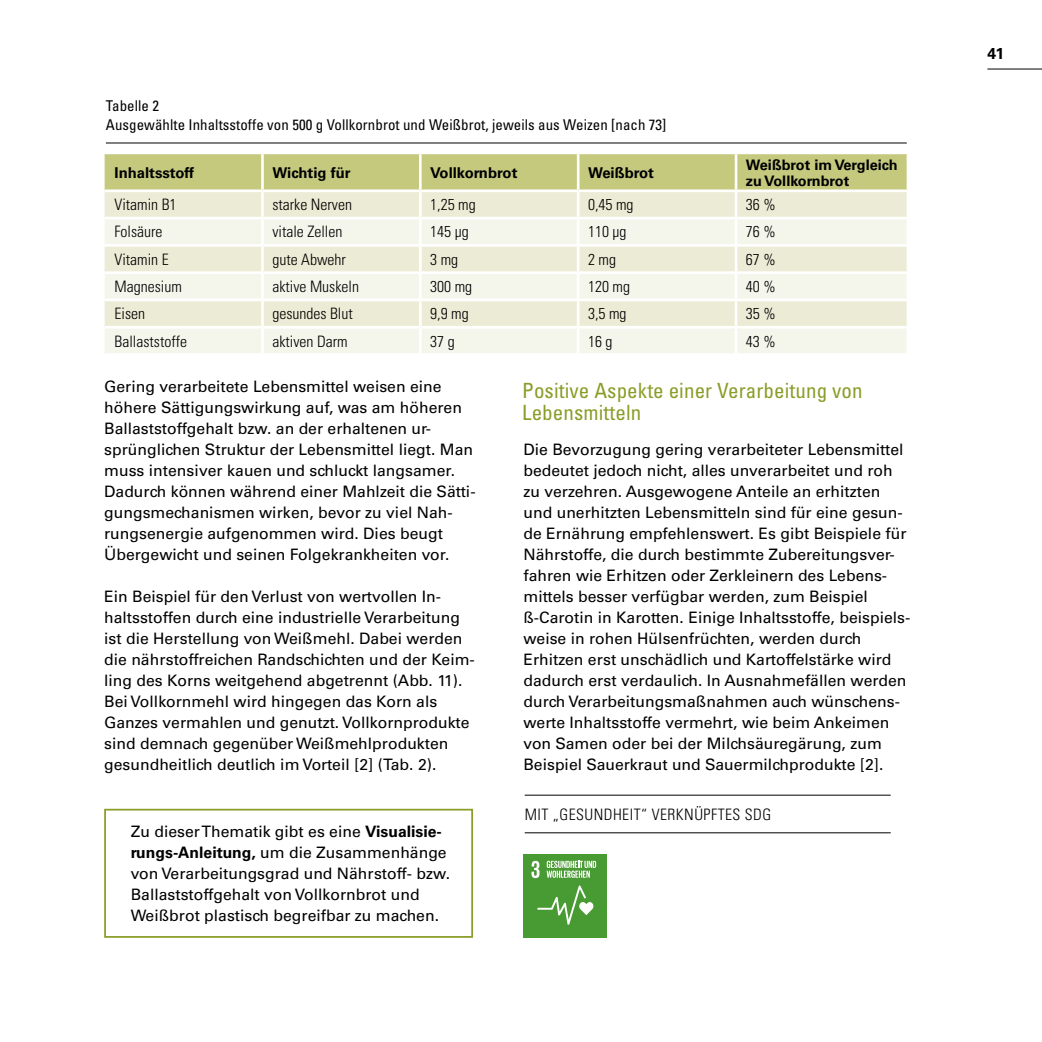
<style>
.page{position:relative;width:1042px;height:1042px;background:#fff}
.page>*{position:absolute;margin:0;border:0;box-sizing:border-box;transform-origin:0 0}
.Innenseiten_I_Zwischenhead_gruen{font:condensed 21px/22.8px "Univers";letter-spacing:.005em;color:#899d27}
.Innenseiten_I_Fliesstext_mehr{font:15.75px/21px "Univers";color:#000}
.Innenseiten_I_Fliesstext{font:15.75px/21px "Univers";color:#000}
.Tabelle_T_Tabellentext{font:300 condensed 15.75px "Univers LT Std";color:#000}
.Innenseiten_I_Fliesstext_infokasten{font:15.75px/21px "Univers";color:#000}
.Zwischenhead_2_Linien{font:300 condensed 15.75px "Univers LT Std";letter-spacing:.03em;color:#000}
.t1{font:700 15.75px "Univers";color:#000}
.t2{font:condensed 14.88px/19.2px "Univers";letter-spacing:.005em;color:#000}
.Tabelle_T_Kopfzeile{font:700 14.88px "Univers";color:#000}
.Tabelle_T_Kopfzeile-2{font:700 14.53px/15.8px "Univers";color:#000}
.s1{font-weight:700}
</style>
<div class="page">
<hr style="left:987px;top:69px;width:55px;height:1px;background:#000">
<div style="left:105px;top:154px;width:801px;height:35px;background:#c4c97e"></div>
<div style="left:105px;top:192px;width:801px;height:25px;background:#ececd6"></div>
<svg style="left:105px;top:219px;width:801px;height:134px;background:#f1f2e3"></svg>
<hr style="left:261px;top:154px;width:3px;height:35px;background:#fff">
<hr style="left:419px;top:154px;width:3px;height:35px;background:#fff">
<hr style="left:577px;top:154px;width:2px;height:35px;background:#fff">
<hr style="left:735px;top:154px;width:2px;height:35px;background:#fff">
<hr style="left:261px;top:192px;width:3px;height:25px;background:#fff">
<hr style="left:419px;top:192px;width:3px;height:25px;background:#fff">
<hr style="left:577px;top:192px;width:2px;height:25px;background:#fff">
<hr style="left:735px;top:192px;width:2px;height:25px;background:#fff">
<hr style="left:261px;top:219px;width:3px;height:25px;background:#fff">
<hr style="left:419px;top:219px;width:3px;height:25px;background:#fff">
<hr style="left:577px;top:219px;width:2px;height:25px;background:#fff">
<hr style="left:735px;top:219px;width:2px;height:25px;background:#fff">
<hr style="left:105px;top:244px;width:157px;height:3px;background:#fff">
<hr style="left:262px;top:244px;width:158px;height:3px;background:#fff">
<hr style="left:261px;top:247px;width:3px;height:24px;background:#fff">
<hr style="left:420px;top:244px;width:158px;height:3px;background:#fff">
<hr style="left:419px;top:247px;width:3px;height:24px;background:#fff">
<hr style="left:578px;top:244px;width:158px;height:3px;background:#fff">
<hr style="left:577px;top:247px;width:2px;height:24px;background:#fff">
<hr style="left:736px;top:244px;width:173px;height:3px;background:#fff">
<hr style="left:735px;top:247px;width:2px;height:24px;background:#fff">
<hr style="left:105px;top:271px;width:157px;height:3px;background:#fff">
<hr style="left:262px;top:271px;width:158px;height:3px;background:#fff">
<hr style="left:261px;top:274px;width:3px;height:25px;background:#fff">
<hr style="left:420px;top:271px;width:158px;height:3px;background:#fff">
<hr style="left:419px;top:274px;width:3px;height:25px;background:#fff">
<hr style="left:578px;top:271px;width:158px;height:3px;background:#fff">
<hr style="left:577px;top:274px;width:2px;height:25px;background:#fff">
<hr style="left:736px;top:271px;width:173px;height:3px;background:#fff">
<hr style="left:735px;top:274px;width:2px;height:25px;background:#fff">
<hr style="left:105px;top:299px;width:157px;height:2px;background:#fff">
<hr style="left:262px;top:299px;width:158px;height:2px;background:#fff">
<hr style="left:261px;top:301px;width:3px;height:25px;background:#fff">
<hr style="left:420px;top:299px;width:158px;height:2px;background:#fff">
<hr style="left:419px;top:301px;width:3px;height:25px;background:#fff">
<hr style="left:578px;top:299px;width:158px;height:2px;background:#fff">
<hr style="left:577px;top:301px;width:2px;height:25px;background:#fff">
<hr style="left:736px;top:299px;width:173px;height:2px;background:#fff">
<hr style="left:735px;top:301px;width:2px;height:25px;background:#fff">
<hr style="left:105px;top:326px;width:157px;height:2px;background:#fff">
<hr style="left:262px;top:326px;width:158px;height:2px;background:#fff">
<hr style="left:261px;top:328px;width:3px;height:25px;background:#fff">
<hr style="left:420px;top:326px;width:158px;height:2px;background:#fff">
<hr style="left:419px;top:328px;width:3px;height:25px;background:#fff">
<hr style="left:578px;top:326px;width:158px;height:2px;background:#fff">
<hr style="left:577px;top:328px;width:2px;height:25px;background:#fff">
<hr style="left:736px;top:326px;width:173px;height:2px;background:#fff">
<hr style="left:735px;top:328px;width:2px;height:25px;background:#fff">
<hr style="left:106px;top:143px;width:801px;height:1px;background:#000">
<div style="left:104px;top:809px;width:369px;height:129px;border:2px solid #899d27"></div>
<hr style="left:525px;top:795px;width:365px;height:1px;background:#000">
<hr style="left:525px;top:832px;width:365px;height:1px;background:#000">
<div style="left:523px;top:854px;width:84px;height:83px;background:#489a32"></div>
<svg style="left:531px;top:861px;width:8px;height:17px"></svg>
<svg style="left:537px;top:885px;width:56px;height:40px"></svg>
<svg style="left:546px;top:861px;width:50px;height:17px"></svg>
<p class="t2" style="left:106px;top:96px;width:562px">Tabelle 2<br>Ausgewählte Inhaltsstoffe von 500 g Vollkornbrot und Weißbrot, jeweils aus Weizen [nach 73]</p>
<p class="Tabelle_T_Kopfzeile" style="left:115px;top:164px;width:81px">Inhaltsstoff</p>
<p class="Tabelle_T_Kopfzeile" style="left:272px;top:164px;width:80px">Wichtig für</p>
<p class="Tabelle_T_Kopfzeile" style="left:430px;top:164px;width:89px">Vollkornbrot</p>
<p class="Tabelle_T_Kopfzeile" style="left:588px;top:164px;width:67px">Weißbrot</p>
<p class="Tabelle_T_Kopfzeile-2" style="left:746px;top:157px;width:153px">Weißbrot im Vergleich zu Vollkornbrot</p>
<p class="Tabelle_T_Tabellentext" style="left:115px;top:195px;width:64px">Vitamin B1</p>
<p class="Tabelle_T_Tabellentext" style="left:272px;top:195px;width:81px">starke Nerven</p>
<p class="Tabelle_T_Tabellentext" style="left:430px;top:195px;width:47px">1,25 mg</p>
<p class="Tabelle_T_Tabellentext" style="left:588px;top:195px;width:47px">0,45 mg</p>
<p class="Tabelle_T_Tabellentext" style="left:746px;top:195px;width:31px">36 %</p>
<p class="Tabelle_T_Tabellentext" style="left:115px;top:222px;width:50px">Folsäure</p>
<p class="Tabelle_T_Tabellentext" style="left:272px;top:222px;width:71px">vitale Zellen</p>
<p class="Tabelle_T_Tabellentext" style="left:430px;top:222px;width:40px">145 µg</p>
<p class="Tabelle_T_Tabellentext" style="left:588px;top:222px;width:40px">110 µg</p>
<p class="Tabelle_T_Tabellentext" style="left:746px;top:222px;width:31px">76 %</p>
<p class="Tabelle_T_Tabellentext" style="left:115px;top:250px;width:56px">Vitamin E</p>
<p class="Tabelle_T_Tabellentext" style="left:272px;top:250px;width:75px">gute Abwehr</p>
<p class="Tabelle_T_Tabellentext" style="left:430px;top:250px;width:29px">3 mg</p>
<p class="Tabelle_T_Tabellentext" style="left:588px;top:250px;width:29px">2 mg</p>
<p class="Tabelle_T_Tabellentext" style="left:746px;top:250px;width:31px">67 %</p>
<p class="Tabelle_T_Tabellentext" style="left:115px;top:277px;width:69px">Magnesium</p>
<p class="Tabelle_T_Tabellentext" style="left:272px;top:277px;width:88px">aktive Muskeln</p>
<p class="Tabelle_T_Tabellentext" style="left:430px;top:277px;width:43px">300 mg</p>
<p class="Tabelle_T_Tabellentext" style="left:588px;top:277px;width:43px">120 mg</p>
<p class="Tabelle_T_Tabellentext" style="left:746px;top:277px;width:31px">40 %</p>
<p class="Tabelle_T_Tabellentext" style="left:115px;top:304px;width:32px">Eisen</p>
<p class="Tabelle_T_Tabellentext" style="left:272px;top:304px;width:82px">gesundes Blut</p>
<p class="Tabelle_T_Tabellentext" style="left:430px;top:304px;width:40px">9,9 mg</p>
<p class="Tabelle_T_Tabellentext" style="left:588px;top:304px;width:40px">3,5 mg</p>
<p class="Tabelle_T_Tabellentext" style="left:746px;top:304px;width:31px">35 %</p>
<p class="Tabelle_T_Tabellentext" style="left:115px;top:332px;width:74px">Ballaststoffe</p>
<p class="Tabelle_T_Tabellentext" style="left:272px;top:332px;width:77px">aktiven Darm</p>
<p class="Tabelle_T_Tabellentext" style="left:430px;top:332px;width:26px">37 g</p>
<p class="Tabelle_T_Tabellentext" style="left:588px;top:332px;width:26px">16 g</p>
<p class="Tabelle_T_Tabellentext" style="left:746px;top:332px;width:31px">43 %</p>
<p class="Innenseiten_I_Fliesstext_mehr" style="left:104px;top:376px;width:373px">Gering verarbeitete Lebensmittel weisen eine höhere Sättigungswirkung auf, was am höheren Ballaststoffgehalt bzw. an der erhaltenen ur&shy;sprünglichen Struktur der Lebensmittel liegt. Man muss intensiver kauen und schluckt langsamer.<br>Dadurch können während einer Mahlzeit die Sätti&shy;gungsmechanismen wirken, bevor zu viel Nah&shy;rungsenergie aufgenommen wird. Dies beugt Übergewicht und seinen Folgekrankheiten vor.</p>
<p class="Innenseiten_I_Fliesstext_mehr" style="left:104px;top:586px;width:372px">Ein Beispiel für den Verlust von wertvollen In&shy;haltsstoffen durch eine industrielle Verarbeitung ist die Herstellung von Weißmehl. Dabei werden die nährstoffreichen Randschichten und der Keim&shy;ling des Korns weitgehend abgetrennt (Abb. 11).<br>Bei Vollkornmehl wird hingegen das Korn als Ganzes vermahlen und genutzt. Vollkornprodukte sind demnach gegenüber Weißmehlprodukten gesundheitlich deutlich im Vorteil [2] (Tab. 2).</p>
<p class="Innenseiten_I_Fliesstext_infokasten" style="left:131px;top:821px;width:321px">Zu dieser Thematik gibt es eine <span class="s1">Visualisie&shy;rungs-Anleitung,</span> um die Zusammenhänge von Verarbeitungsgrad und Nährstoff- bzw.<br>Ballaststoffgehalt von Vollkornbrot und Weißbrot plastisch begreifbar zu machen.</p>
<h3 class="Innenseiten_I_Zwischenhead_gruen" style="left:522px;top:378px;width:342px">Positive Aspekte einer Verarbeitung von<br>Lebensmitteln</h3>
<p class="Innenseiten_I_Fliesstext" style="left:523px;top:439px;width:388px">Die Bevorzugung gering verarbeiteter Lebensmittel bedeutet jedoch nicht, alles unverarbeitet und roh zu verzehren. Ausgewogene Anteile an erhitzten und unerhitzten Lebensmitteln sind für eine gesun&shy;de Ernährung empfehlenswert. Es gibt Beispiele für Nährstoffe, die durch bestimmte Zubereitungsver&shy;fahren wie Erhitzen oder Zerkleinern des Lebens&shy;mittels besser verfügbar werden, zum Beispiel ß-Carotin in Karotten. Einige Inhaltsstoffe, beispiels&shy;weise in rohen Hülsenfrüchten, werden durch Erhitzen erst unschädlich und Kartoffelstärke wird dadurch erst verdaulich. In Ausnahmefällen werden durch Verarbeitungsmaßnahmen auch wünschens&shy;werte Inhaltsstoffe vermehrt, wie beim Ankeimen von Samen oder bei der Milchsäuregärung, zum Beispiel Sauerkraut und Sauermilchprodukte [2].</p>
<p class="Zwischenhead_2_Linien" style="left:525px;top:805px;width:248px">MIT „GESUNDHEIT“ VERKNÜPFTES SDG</p>
<p class="t1" style="left:987px;top:45px;width:18px">41</p>
</div>
